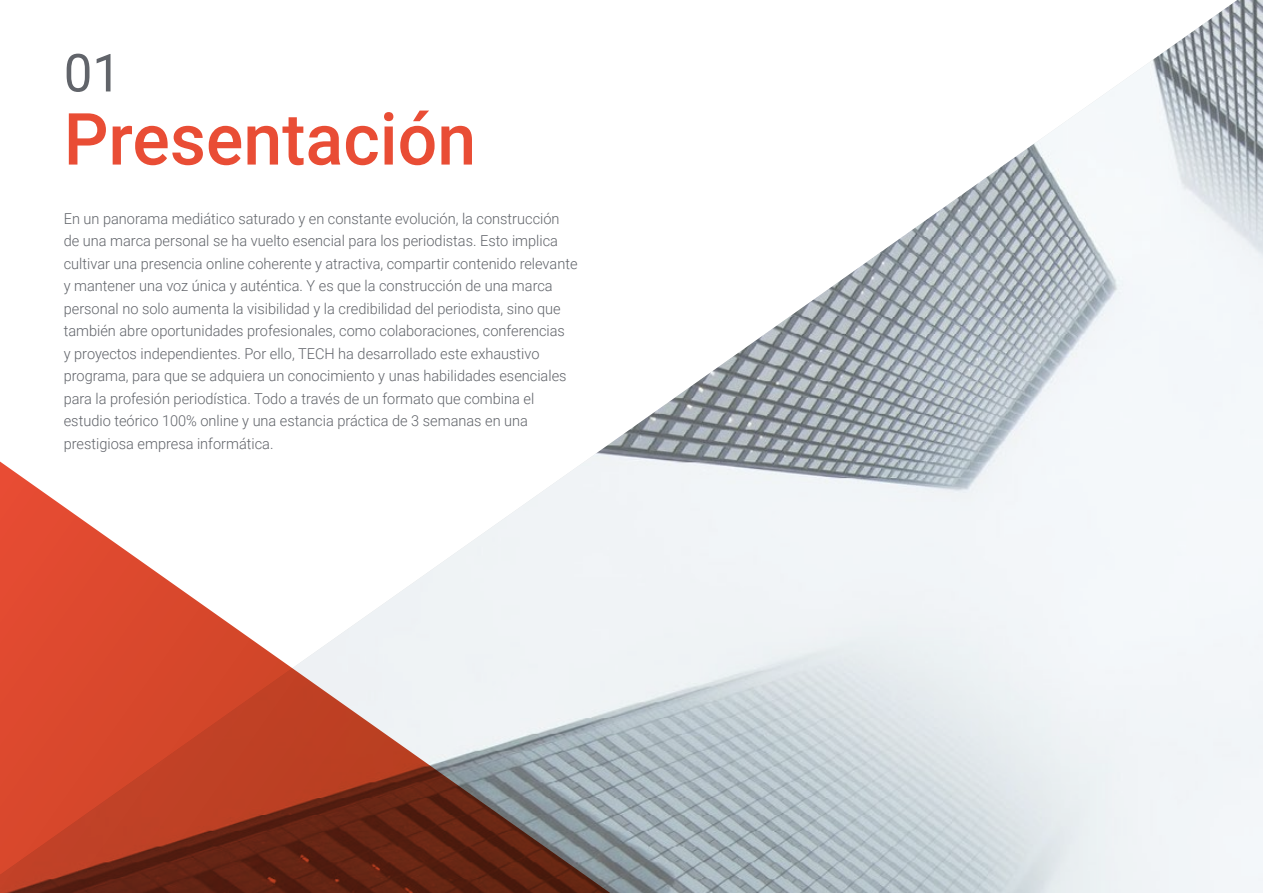
<style>
.page{position:relative;width:1263px;height:893px;background:#fff}
.page>*{position:absolute;margin:0;border:0;box-sizing:border-box;transform-origin:0 0}
.t1{font:500 72px "Roboto";color:#e94d35}
.t2{font:52.5px "Roboto";color:#61646a}
.t3{font:300 15px/22.5px "Roboto";color:#61646a}
</style>
<div class="page">
<img style="left:606px;top:0;width:657px;height:893px">
<svg style="left:0;top:446px;width:640px;height:447px"></svg>
<h2 class="t2" style="left:64px;top:36px;width:59px">01</h2>
<h1 class="t1" style="left:64px;top:89px;width:414px">Presentación</h1>
<p class="t3" style="left:64px;top:207px;width:515px">En un panorama mediático saturado y en constante evolución, la construcción de una marca personal se ha vuelto esencial para los periodistas. Esto implica cultivar una presencia online coherente y atractiva, compartir contenido relevante y mantener una voz única y auténtica. Y es que la construcción de una marca personal no solo aumenta la visibilidad y la credibilidad del periodista, sino que también abre oportunidades profesionales, como colaboraciones, conferencias<br>y proyectos independientes. Por ello, TECH ha desarrollado este exhaustivo programa, para que se adquiera un conocimiento y unas habilidades esenciales para la profesión periodística. Todo a través de un formato que combina el estudio teórico 100% online y una estancia práctica de 3 semanas en una prestigiosa empresa informática.</p>
</div>
